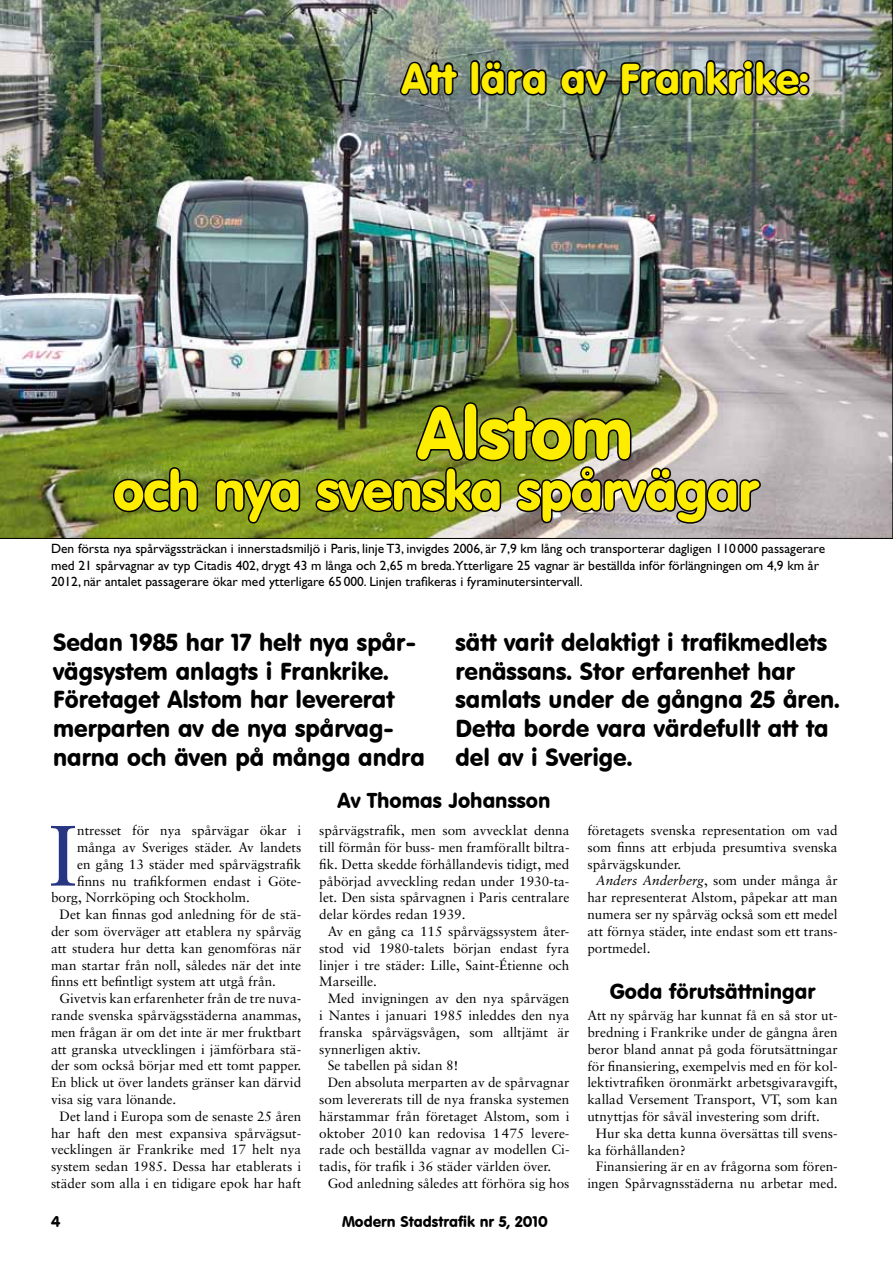
<style>
.page{position:relative;width:893px;height:1263px;background:#fff}
.page>*{position:absolute;margin:0;border:0;box-sizing:border-box;transform-origin:0 0}
.t1{font:85.65px "Sabon";color:#283583}
.t2{font:72px "VAG Rounded BT";letter-spacing:-.025em;color:#ffed00}
.t3{font:54px "VAG Rounded BT";letter-spacing:-.025em;color:#ffed00}
.t4{font:42px "VAG Rounded BT";color:#ffed00}
.t5{font:24px/28.8px "VAG Rounded BT";color:#000}
.t6{font:21px "VAG Rounded BT";color:#000}
.t7{font:15px "VAG Rounded BT";color:#000}
.t8{font:13.5px/16.8px "Sabon";color:#000;text-align:justify}
.t9{font:13.5px/16.2px "Gill Sans";color:#000}
.s1{font-style:italic}
</style>
<div class="page">
<img style="left:0;top:0;width:893px;height:539px">
<svg style="left:398px;top:59px;width:62px;height:39px;background:#555b55"></svg>
<svg style="left:468px;top:58px;width:81px;height:40px;background:#4d5853"></svg>
<svg style="left:559px;top:67px;width:51px;height:31px;background:#434e4a"></svg>
<img style="left:618px;top:58px;width:194px;height:40px">
<svg style="left:111px;top:465px;width:89px;height:49px;background:#56681d"></svg>
<svg style="left:213px;top:477px;width:89px;height:49px;background:#5e6d1a"></svg>
<img style="left:313px;top:400px;width:449px;height:126px">
<h3 class="t4" style="left:401px;top:52px;width:409px">Att lära av Frankrike:</h3>
<h2 class="t2" style="left:417px;top:387px;width:218px">Alstom</h2>
<h3 class="t3" style="left:113px;top:456px;width:647px">och nya svenska spårvägar</h3>
<p class="t9" style="left:51px;top:541px;width:776px">Den första nya spårvägssträckan i innerstadsmiljö i Paris, linje T3, invigdes 2006, är 7,9 km lång och transporterar dagligen 110 000 passagerare med 21 spårvagnar av typ Citadis 402, drygt 43 m långa och 2,65 m breda.Ytterligare 25 vagnar är beställda inför förlängningen om 4,9 km år<br>2012, när antalet passagerare ökar med ytterligare 65000. Linjen trafikeras i fyraminutersintervall.</p>
<h3 class="t5" style="left:53px;top:627px;width:373px">Sedan 1985 har 17 helt nya spår&shy;vägsystem anlagts i Frankrike.<br>Företaget Alstom har levererat merparten av de nya spårvag&shy;narna och även på många andra</h3>
<h3 class="t5" style="left:455px;top:627px;width:386px">sätt varit delaktigt i trafikmedlets renässans. Stor erfarenhet har samlats under de gångna 25 åren.<br>Detta borde vara värdefullt att ta del av i Sverige.</h3>
<h3 class="t6" style="left:338px;top:787px;width:214px">Av Thomas Johansson</h3>
<h1 class="t1" style="left:49px;top:805px;width:30px">I</h1>
<p class="t8" style="left:77px;top:822px;width:226px">ntresset för nya spårvägar ökar i</p>
<p class="t8" style="left:77px;top:839px;width:226px">många av Sveriges städer. Av landets</p>
<p class="t8" style="left:77px;top:856px;width:226px">en gång 13 städer med spårvägstrafik</p>
<p class="t8" style="left:77px;top:872px;width:226px">finns nu trafikformen endast i Göte-</p>
<p class="t8" style="left:51px;top:889px;width:200px">borg, Norrköping och Stockholm.</p>
<p class="t8" style="left:60px;top:906px;width:243px">Det kan finnas god anledning för de stä-</p>
<p class="t8" style="left:51px;top:923px;width:252px">der som överväger att etablera ny spårväg</p>
<p class="t8" style="left:51px;top:940px;width:252px">att studera hur detta kan genomföras när</p>
<p class="t8" style="left:51px;top:956px;width:252px">man startar från noll, således när det inte</p>
<p class="t8" style="left:51px;top:973px;width:227px">finns ett befintligt system att utgå från.</p>
<p class="t8" style="left:60px;top:990px;width:243px">Givetvis kan erfarenheter från de tre nuva-</p>
<p class="t8" style="left:51px;top:1007px;width:252px">rande svenska spårvägsstäderna anammas,</p>
<p class="t8" style="left:51px;top:1023px;width:252px">men frågan är om det inte är mer fruktbart</p>
<p class="t8" style="left:51px;top:1040px;width:252px">att granska utvecklingen i jämförbara stä-</p>
<p class="t8" style="left:51px;top:1057px;width:252px">der som också börjar med ett tomt papper.</p>
<p class="t8" style="left:51px;top:1074px;width:252px">En blick ut över landets gränser kan därvid</p>
<p class="t8" style="left:51px;top:1091px;width:127px">visa sig vara lönande.</p>
<p class="t8" style="left:60px;top:1107px;width:243px">Det land i Europa som de senaste 25 åren</p>
<p class="t8" style="left:51px;top:1124px;width:252px">har haft den mest expansiva spårvägsut-</p>
<p class="t8" style="left:51px;top:1141px;width:252px">vecklingen är Frankrike med 17 helt nya</p>
<p class="t8" style="left:51px;top:1158px;width:252px">system sedan 1985. Dessa har etablerats i</p>
<p class="t8" style="left:51px;top:1175px;width:252px">städer som alla i en tidigare epok har haft</p>
<p class="t8" style="left:319px;top:822px;width:252px">spårvägstrafik, men som avvecklat denna till förmån för buss- men framförallt biltra&shy;fik. Detta skedde förhållandevis tidigt, med påbörjad avveckling redan under 1930-ta&shy;let. Den sista spårvagnen i Paris centralare delar kördes redan 1939.</p>
<p class="t8" style="left:319px;top:923px;width:252px;text-indent:9px">Av en gång ca 115 spårvägssystem åter&shy;stod vid 1980-talets början endast fyra linjer i tre städer: Lille, Saint-Étienne och Marseille.</p>
<p class="t8" style="left:328px;top:990px;width:243px">Med invigningen av den nya spårvägen</p>
<p class="t8" style="left:319px;top:1007px;width:252px">i Nantes i januari 1985 inleddes den nya</p>
<p class="t8" style="left:319px;top:1023px;width:252px">franska spårvägsvågen, som alltjämt är</p>
<p class="t8" style="left:319px;top:1040px;width:103px">synnerligen aktiv.</p>
<p class="t8" style="left:328px;top:1057px;width:132px">Se tabellen på sidan 8!</p>
<p class="t8" style="left:328px;top:1074px;width:243px">Den absoluta merparten av de spårvagnar</p>
<p class="t8" style="left:319px;top:1091px;width:252px">som levererats till de nya franska systemen</p>
<p class="t8" style="left:319px;top:1107px;width:252px">härstammar från företaget Alstom, som i</p>
<p class="t8" style="left:319px;top:1124px;width:252px">oktober 2010 kan redovisa 1475 levere-</p>
<p class="t8" style="left:319px;top:1141px;width:252px">rade och beställda vagnar av modellen Ci-</p>
<p class="t8" style="left:319px;top:1158px;width:233px">tadis, för trafik i 36 städer världen över.</p>
<p class="t8" style="left:328px;top:1175px;width:243px">God anledning således att förhöra sig hos</p>
<p class="t7" style="left:51px;top:1212px;width:11px">4</p>
<p class="t7" style="left:342px;top:1212px;width:207px">Modern Stadstrafik nr 5, 2010</p>
<p class="t8" style="left:587px;top:822px;width:252px">företagets svenska representation om vad som finns att erbjuda presumtiva svenska spårvägskunder.</p>
<p class="t8" style="left:587px;top:872px;width:252px;text-indent:9px"><span class="s1">Anders Anderberg</span>, som under många år har representerat Alstom, påpekar att man numera ser ny spårväg också som ett medel att förnya städer, inte endast som ett trans&shy;portmedel.</p>
<h3 class="t6" style="left:610px;top:978px;width:207px">Goda förutsättningar</h3>
<p class="t8" style="left:587px;top:1007px;width:252px">Att ny spårväg har kunnat få en så stor ut&shy;bredning i Frankrike under de gångna åren beror bland annat på goda förutsättningar för finansiering, exempelvis med en för kol&shy;lektivtrafiken öronmärkt arbetsgivaravgift, kallad Versement Transport, VT, som kan utnyttjas för såväl investering som drift.</p>
<p class="t8" style="left:587px;top:1124px;width:252px;text-indent:9px">Hur ska detta kunna översättas till svens&shy;ka förhållanden?</p>
<p class="t8" style="left:587px;top:1158px;width:252px;text-align:right">Finansiering är en av frågorna som fören&shy;ingen Spårvagnsstäderna nu arbetar med.</p>
</div>
